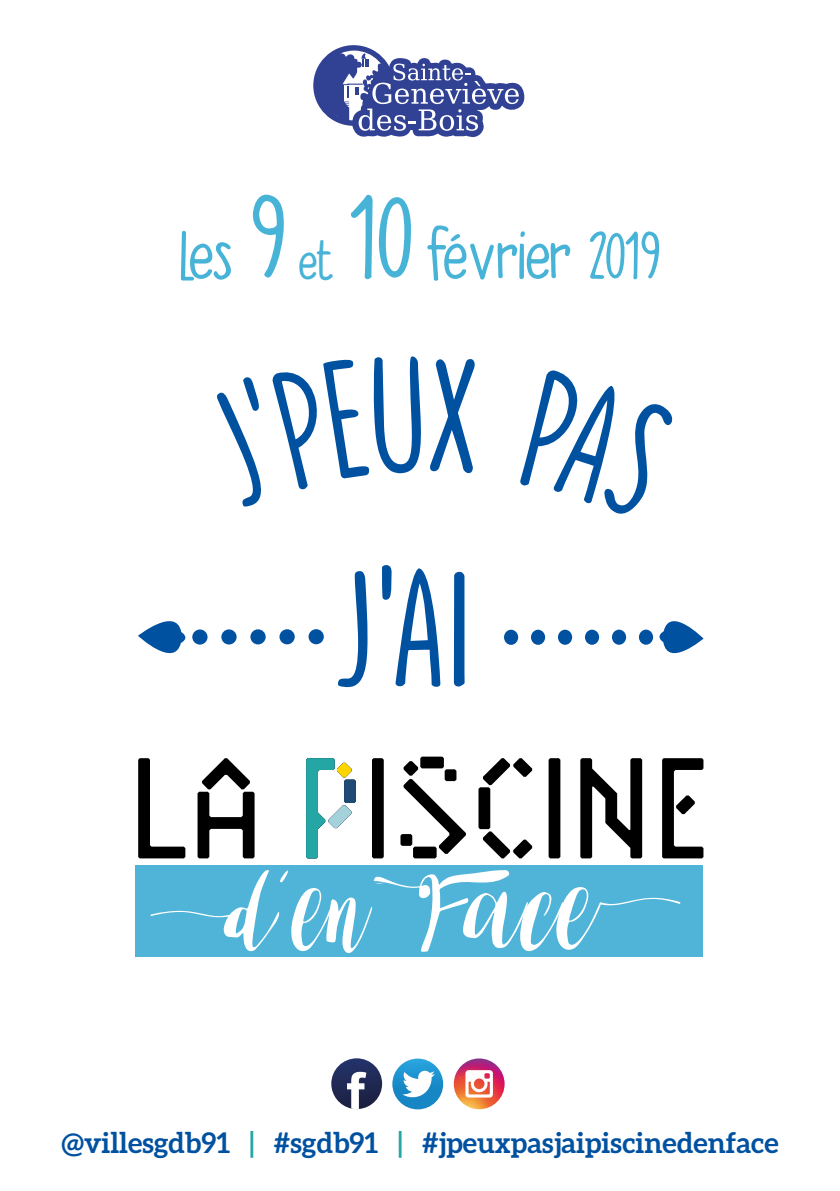
<style>
.page{position:relative;width:840px;height:1191px;background:#fff}
.page>*{position:absolute;margin:0;border:0;box-sizing:border-box;transform-origin:0 0}
.t1{font:144.8px "DK The Cats Whiskers";color:#0051a0}
.t2{font:61.4px "DK The Cats Whiskers";letter-spacing:-.07em;color:#47b3d7}
.t3{font:47px "DK The Cats Whiskers";color:#47b3d7}
.t4{font:700 28.4px "Aleo";color:#0051a0}
.s1{font-size:108.2px}
.s2{color:#24a6a4}
</style>
<div class="page">
<div style="left:308px;top:629px;width:15px;height:15px;background:#0051a0;border-radius:50%"></div>
<div style="left:279px;top:629px;width:15px;height:15px;background:#0051a0;border-radius:50%"></div>
<div style="left:250px;top:629px;width:15px;height:15px;background:#0051a0;border-radius:50%"></div>
<div style="left:221px;top:629px;width:15px;height:15px;background:#0051a0;border-radius:50%"></div>
<div style="left:192px;top:629px;width:15px;height:15px;background:#0051a0;border-radius:50%"></div>
<svg style="left:138px;top:621px;width:47px;height:33px"></svg>
<div style="left:503px;top:630px;width:15px;height:15px;background:#0051a0;border-radius:50%"></div>
<svg style="left:530px;top:629px;width:15px;height:16px"></svg>
<svg style="left:557px;top:629px;width:15px;height:16px"></svg>
<div style="left:584px;top:629px;width:14px;height:16px;background:#0051a0;border-radius:50%"></div>
<div style="left:611px;top:629px;width:14px;height:16px;background:#0051a0;border-radius:50%"></div>
<div style="left:638px;top:629px;width:14px;height:15px;background:#0051a0;border-radius:50%"></div>
<svg style="left:659px;top:621px;width:44px;height:33px"></svg>
<div style="left:135px;top:865px;width:567px;height:91px;background:#50b3d8"></div>
<svg style="left:135px;top:870px;width:568px;height:87px"></svg>
<svg style="left:138px;top:758px;width:47px;height:100px"></svg>
<svg style="left:197px;top:758px;width:57px;height:100px"></svg>
<svg style="left:372px;top:758px;width:11px;height:100px"></svg>
<svg style="left:400px;top:756px;width:65px;height:102px"></svg>
<svg style="left:478px;top:758px;width:54px;height:100px"></svg>
<svg style="left:548px;top:758px;width:12px;height:100px"></svg>
<svg style="left:580px;top:758px;width:61px;height:100px"></svg>
<svg style="left:662px;top:758px;width:41px;height:100px"></svg>
<svg style="left:306px;top:758px;width:50px;height:100px"></svg>
<svg style="left:331px;top:1058px;width:51px;height:51px"></svg>
<svg style="left:392px;top:1058px;width:51px;height:51px"></svg>
<svg style="left:402px;top:1070px;width:32px;height:27px"></svg>
<svg style="left:453px;top:1058px;width:51px;height:51px"></svg>
<svg style="left:465px;top:1070px;width:27px;height:27px"></svg>
<svg style="left:313px;top:45px;width:81px;height:81px"></svg>
<svg style="left:318px;top:53px;width:207px;height:85px"></svg>
<h2 class="t2" style="left:178px;top:219px;width:113px">Les <span class="s1">9</span></h2>
<h3 class="t3" style="left:297px;top:233px;width:40px">et</h3>
<h2 class="t2" style="left:345px;top:219px;width:318px"><span class="s1">10</span> février 2019</h2>
<h1 class="t1" style="left:330px;top:543px;width:142px">J’AI</h1>
<p class="t4" style="left:61px;top:1126px;width:718px">@villesgdb91 <span class="s2">|</span> #sgdb91 <span class="s2">|</span> #jpeuxpasjaipiscinedenface</p>
</div>
